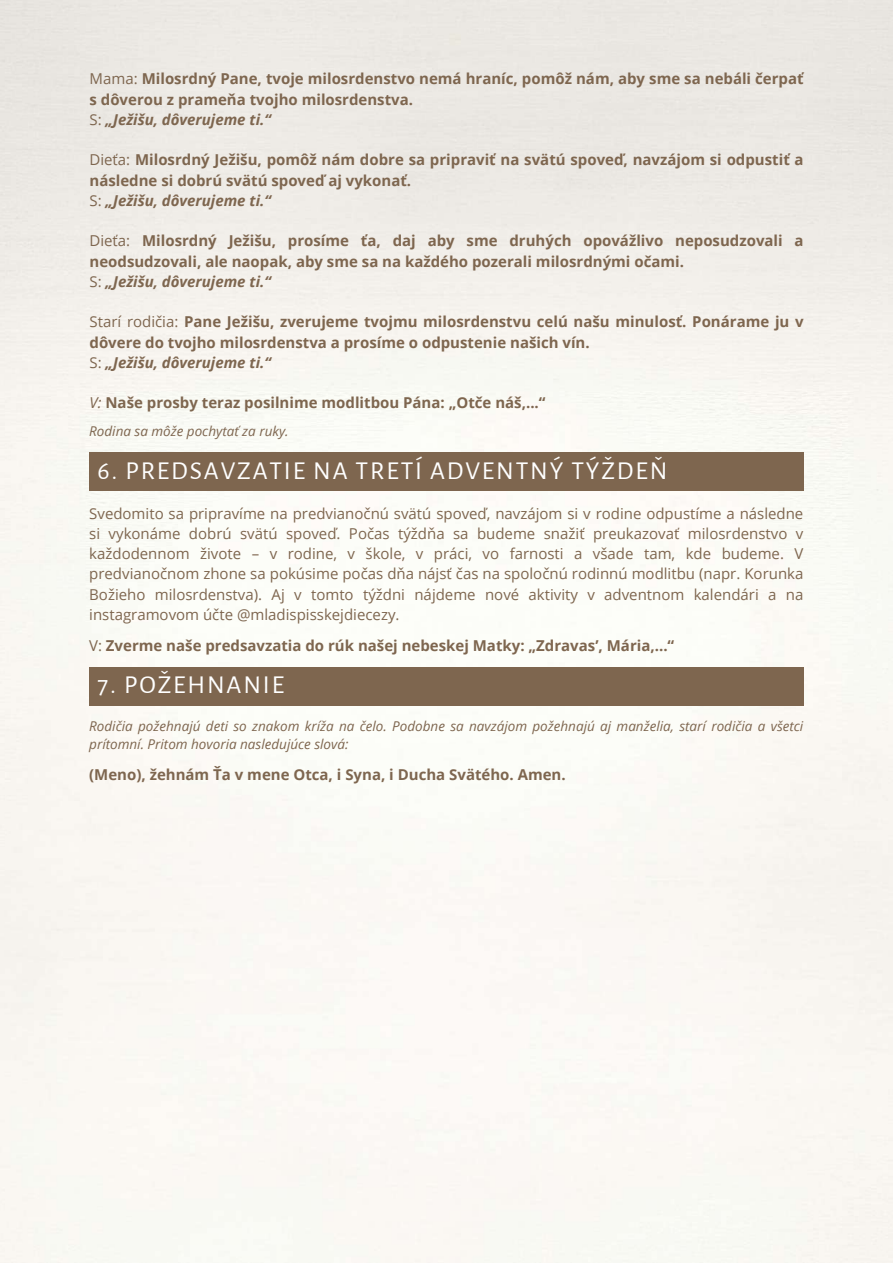
<style>
.page{position:relative;width:893px;height:1264px;background:#fff}
.page>*{position:absolute;margin:0;border:0;box-sizing:border-box;transform-origin:0 0}
.t1{font:25.95px "Alegreya Sans";letter-spacing:.07em;color:#fff}
.t2{font:700 15px/20.2px "Open Sans";color:#7e664f}
.t3{font:15px/20.2px "Open Sans";color:#7e664f;text-align:justify}
.t4{font:italic 13.5px/18px "Open Sans";color:#7e664f}
.s1{font-weight:400}
.s2{font-style:italic}
.s3{font-weight:400;font-style:italic}
</style>
<div class="page">
<img style="left:0;top:0;width:892px;height:1262px">
<div style="left:89px;top:452px;width:714px;height:39px;background:#7e664f"></div>
<div style="left:89px;top:667px;width:714px;height:38px;background:#7e664f"></div>
<p class="t2" style="left:89px;top:68px;width:715px"><span class="s1">Mama:</span> Milosrdný Pane, tvoje milosrdenstvo nemá hraníc, pomôž nám, aby sme sa nebáli čerpať s dôverou z prameňa tvojho milosrdenstva.<br><span class="s1">S:</span> <span class="s2">„Ježišu, dôverujeme ti.“</span></p>
<p class="t2" style="left:89px;top:149px;width:715px"><span class="s1">Dieťa:</span> Milosrdný Ježišu, pomôž nám dobre sa pripraviť na svätú spoveď, navzájom si odpustiť a následne si dobrú svätú spoveď aj vykonať.<br><span class="s1">S:</span> <span class="s2">„Ježišu, dôverujeme ti.“</span></p>
<p class="t2" style="left:89px;top:230px;width:715px"><span class="s1">Dieťa:</span> Milosrdný Ježišu, prosíme ťa, daj aby sme druhých opovážlivo neposudzovali a neodsudzovali, ale naopak, aby sme sa na každého pozerali milosrdnými očami.<br><span class="s1">S:</span> <span class="s2">„Ježišu, dôverujeme ti.“</span></p>
<p class="t2" style="left:89px;top:311px;width:715px"><span class="s1">Starí rodičia:</span> Pane Ježišu, zverujeme tvojmu milosrdenstvu celú našu minulosť. Ponárame ju v dôvere do tvojho milosrdenstva a prosíme o odpustenie našich vín.<br><span class="s1">S:</span> <span class="s2">„Ježišu, dôverujeme ti.“</span></p>
<p class="t2" style="left:89px;top:392px;width:457px"><span class="s3">V:</span> Naše prosby teraz posilnime modlitbou Pána: „Otče náš,...“</p>
<p class="t4" style="left:89px;top:422px;width:201px">Rodina sa môže pochytať za ruky.</p>
<h1 class="t1" style="left:98px;top:458px;width:571px">6. PREDSAVZATIE NA TRETÍ ADVENTNÝ TÝŽDEŇ</h1>
<p class="t3" style="left:89px;top:503px;width:715px">Svedomito sa pripravíme na predvianočnú svätú spoveď, navzájom si v rodine odpustíme a následne si vykonáme dobrú svätú spoveď. Počas týždňa sa budeme snažiť preukazovať milosrdenstvo v každodennom živote – v rodine, v škole, v práci, vo farnosti a všade tam, kde budeme. V predvianočnom zhone sa pokúsime počas dňa nájsť čas na spoločnú rodinnú modlitbu (napr. Korunka Božieho milosrdenstva). Aj v tomto týždni nájdeme nové aktivity v adventnom kalendári a na instagramovom účte @mladispisskejdiecezy.</p>
<p class="t2" style="left:89px;top:634px;width:586px"><span class="s1">V:</span> Zverme naše predsavzatia do rúk našej nebeskej Matky: „Zdravasʼ, Mária,...“</p>
<h1 class="t1" style="left:98px;top:672px;width:188px">7. POŽEHNANIE</h1>
<p class="t4" style="left:89px;top:716px;width:715px">Rodičia požehnajú deti so znakom kríža na čelo. Podobne sa navzájom požehnajú aj manželia, starí rodičia a všetci prítomní. Pritom hovoria nasledujúce slová:</p>
<p class="t2" style="left:89px;top:764px;width:478px">(Meno), žehná m Ťa v mene Otca, i Syna, i Ducha Svätého. Amen.</p>
</div>
